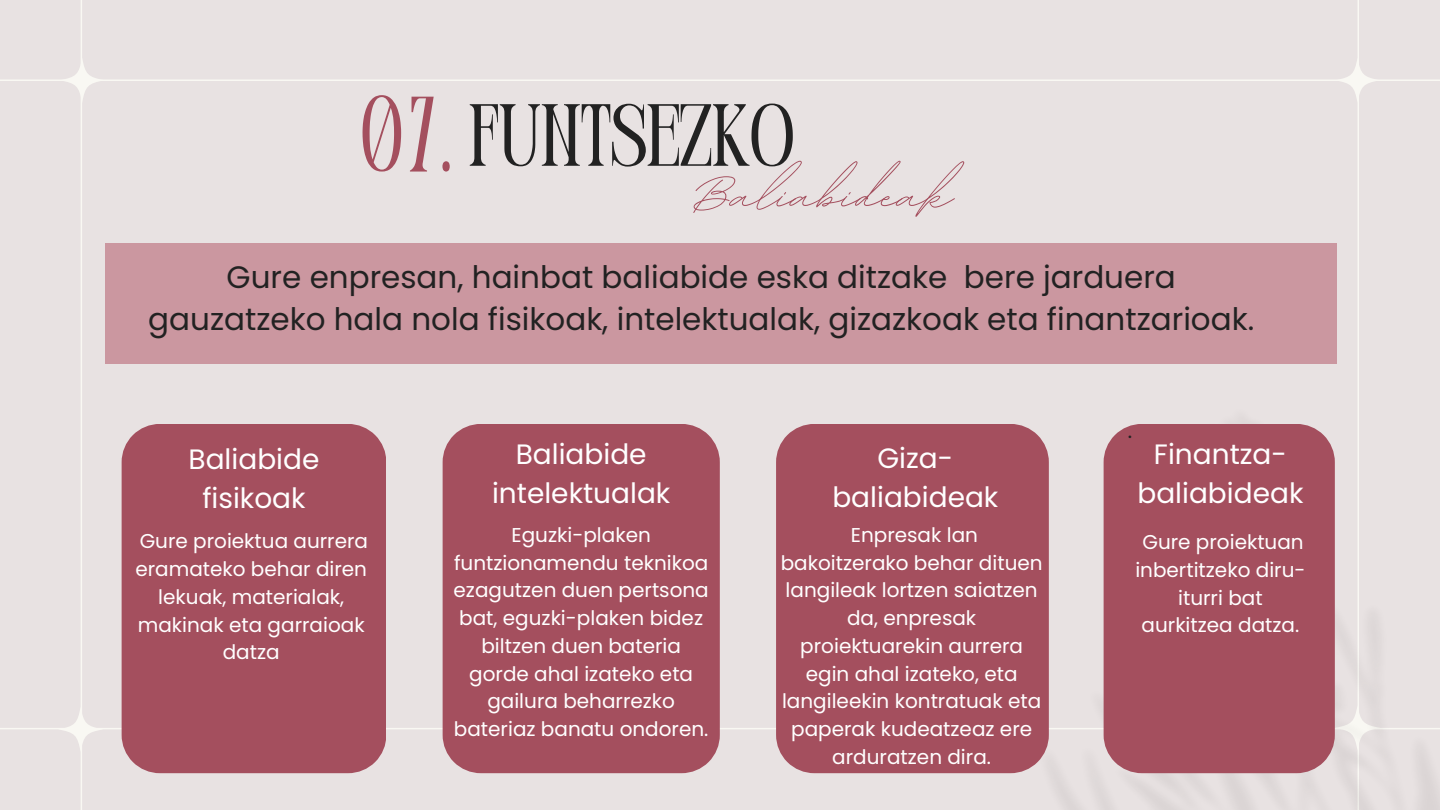
<style>
.page{position:relative;width:1440px;height:810px;background:#e8e2e2}
.page>*{position:absolute;margin:0;border:0;box-sizing:border-box;transform-origin:0 0}
.t1{font:condensed 107px "Perandoryv 2";color:#a44f5e}
.t2{font:88px "BD Script";color:#a44f5e}
.t3{font:semi-condensed 88px "Perandoryv 2";color:#222}
.t4{font:31px/42.8px "Poppins";color:#222;text-align:center}
.t5{font:28px/39px "Poppins";color:#fff;text-align:center}
.t6{font:21px "Poppins";color:#222}
.t7{font:20px/27.8px "Poppins";color:#fff;text-align:center}
</style>
<div class="page">
<hr style="left:0;top:728px;width:1440px;height:1px;background:#f9f8f3">
<hr style="left:81px;top:0;width:1px;height:810px;background:#f9f8f3">
<hr style="left:1358px;top:0;width:1px;height:810px;background:#f9f8f3">
<svg style="left:58px;top:707px;width:45px;height:45px"></svg>
<svg style="left:1335px;top:58px;width:45px;height:45px"></svg>
<svg style="left:59px;top:58px;width:45px;height:45px"></svg>
<img style="left:1056px;top:457px;width:384px;height:353px">
<div style="left:105px;top:243px;width:1231px;height:121px;background:#cb97a0"></div>
<div style="left:122px;top:424px;width:264px;height:349px;background:#a44f5e"></div>
<div style="left:443px;top:424px;width:277px;height:349px;background:#a44f5e"></div>
<div style="left:776px;top:424px;width:273px;height:349px;background:#a44f5e"></div>
<div style="left:1104px;top:424px;width:231px;height:349px;background:#a44f5e"></div>
<hr style="left:0;top:80px;width:1440px;height:1px;background:#f9f8f3">
<p class="t1" style="left:362px;top:91px;width:91px">07.</p>
<p class="t3" style="left:469px;top:100px;width:326px">FUNTSEZKO</p>
<p class="t2" style="left:695px;top:137px;width:259px">Baliabideak</p>
<p class="t4" style="left:148px;top:255px;width:1107px">Gure enpresan, hainbat baliabide eska ditzake bere jarduera gauzatzeko hala nola fisikoak, intelektualak, gizazkoak eta finantzarioak.</p>
<p class="t6" style="left:1128px;top:416px;width:6px">.</p>
<p class="t5" style="left:189px;top:440px;width:132px">Baliabide fisikoak</p>
<p class="t5" style="left:492px;top:435px;width:180px">Baliabide intelektualak</p>
<p class="t5" style="left:832px;top:438px;width:167px">Giza&shy;baliabideak</p>
<p class="t5" style="left:1137px;top:435px;width:167px">Finantza&shy;baliabideak</p>
<p class="t7" style="left:454px;top:521px;width:257px">Eguzki-plaken funtzionamendu teknikoa ezagutzen duen pertsona bat, eguzki-plaken bidez biltzen duen bateria gorde ahal izateko eta gailura beharrezko bateriaz banatu ondoren.</p>
<p class="t7" style="left:781px;top:521px;width:263px">Enpresak lan<br>bakoitzerako behar dituen langileak lortzen saiatzen da, enpresak proiektuarekin aurrera egin ahal izateko, eta langileekin kontratuak eta paperak kudeatzeaz ere arduratzen dira.</p>
<p class="t7" style="left:1135px;top:528px;width:172px">Gure proiektuan inbertitzeko diru&shy;iturri bat aurkitzea datza.</p>
<p class="t7" style="left:135px;top:528px;width:234px">Gure proiektua aurrera eramateko behar diren lekuak, materialak, makinak eta garraioak datza</p>
</div>
